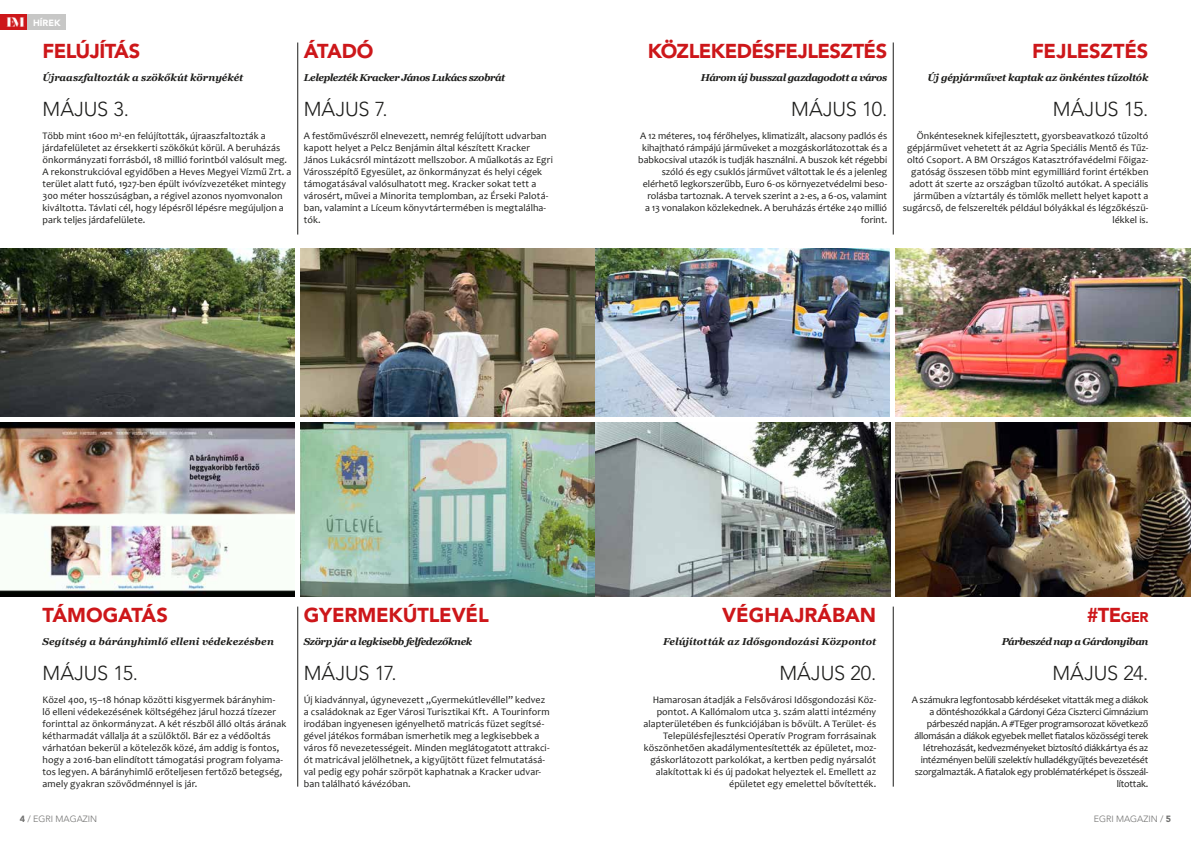
<style>
.page{position:relative;width:1191px;height:842px;background:#fff}
.page>*{position:absolute;margin:0;border:0;box-sizing:border-box;transform-origin:0 0}
.t1{font:300 20px "Avenir LT Pro";letter-spacing:-.01em;color:#1d1d1b}
.t2{font:900 20px "Avenir LT Pro";letter-spacing:-.01em;color:#cd171a}
.t3{font:900 20px "Avenir LT Pro";letter-spacing:-.03em;color:#cd171a}
.t4{font:10px/12px "Candara";letter-spacing:.005em;color:#1d1d1b}
.t5{font:10px/12px "Candara";letter-spacing:-.025em;color:#1d1d1b;text-align:right}
.t6{font:italic 700 10px "Georgia";letter-spacing:-.045em;color:#1d1d1b}
.t7{font:italic 700 10px "Georgia";letter-spacing:.005em;color:#1d1d1b}
.t8{font:italic 700 10px "Georgia";letter-spacing:-.025em;color:#1d1d1b}
.t9{font:italic 700 10px "Georgia";letter-spacing:-.005em;color:#1d1d1b}
.t10{font:300 9px "Avenir LT Pro";color:#70706f}
.t11{font:900 9px "Avenir LT Pro";color:#fff}
.s1{font-size:14px}
.s2{font-weight:900}
</style>
<div class="page">
<div style="left:0;top:14px;width:28px;height:16px;background:#cd171a"></div>
<img style="left:6px;top:17px;width:19px;height:10px">
<div style="left:28px;top:14px;width:38px;height:16px;background:#c7c7c6"></div>
<hr style="left:297px;top:43px;width:1px;height:192px;background:#1d1d1b">
<hr style="left:892px;top:42px;width:1px;height:193px;background:#1d1d1b">
<hr style="left:297px;top:607px;width:1px;height:180px;background:#1d1d1b">
<hr style="left:892px;top:607px;width:1px;height:180px;background:#1d1d1b">
<img style="left:0;top:249px;width:295px;height:168px">
<img style="left:300px;top:249px;width:590px;height:168px">
<img style="left:0;top:422px;width:295px;height:175px">
<img style="left:300px;top:422px;width:591px;height:175px">
<img style="left:895px;top:249px;width:296px;height:168px">
<img style="left:895px;top:423px;width:296px;height:174px">
<p class="t11" style="left:33px;top:17px;width:29px">HÍREK</p>
<h1 class="t3" style="left:43px;top:39px;width:99px">FELÚJÍTÁS</h1>
<p class="t9" style="left:43px;top:71px;width:202px">Újraaszfaltozták a szökőkút környékét</p>
<h1 class="t1" style="left:43px;top:98px;width:88px">MÁJUS 3.</h1>
<p class="t4" style="left:43px;top:129px;width:250px">Több mint 1600 m²-en felújították, újraaszfaltozták a járdafelületet az érsekkerti szökőkút körül. A beruházás önkormányzati forrásból, 18 millió forintból valósult meg.<br>A rekonstrukcióval egyidőben a Heves Megyei Vízmű Zrt. a terület alatt futó, 1927-ben épült ivóvízvezetéket mintegy 300 méter hosszúságban, a régivel azonos nyomvonalon kiváltotta. Távlati cél, hogy lépésről lépésre megújuljon a park teljes járdafelülete.</p>
<h1 class="t2" style="left:304px;top:39px;width:71px">ÁTADÓ</h1>
<p class="t6" style="left:304px;top:71px;width:203px">Leleplezték Kracker János Lukács szobrát</p>
<h1 class="t1" style="left:304px;top:98px;width:85px">MÁJUS 7.</h1>
<p class="t4" style="left:304px;top:129px;width:251px">A festőművészről elnevezett, nemrég felújított udvarban kapott helyet a Pelcz Benjámin által készített Kracker János Lukácsról mintázott mellszobor. A műalkotás az Egri Városszépítő Egyesület, az önkormányzat és helyi cégek támogatásával valósulhatott meg. Kracker sokat tett a városért, művei a Minorita templomban, az Érseki Palotá&shy;ban, valamint a Líceum könyvtártermében is megtalálha&shy;tók.</p>
<h1 class="t3" style="left:648px;top:39px;width:241px">KÖZLEKEDÉSFEJLESZTÉS</h1>
<p class="t8" style="left:701px;top:71px;width:188px">Három új busszal gazdagodott a város</p>
<h1 class="t1" style="left:791px;top:98px;width:97px">MÁJUS 10.</h1>
<p class="t4" style="left:638px;top:129px;width:251px;text-align:right">A 12 méteres, 104 férőhelyes, klimatizált, alacsony padlós és kihajtható rámpájú járműveket a mozgáskorlátozottak és a babkocsival utazók is tudják használni. A buszok két régebbi szóló és egy csuklós járművet váltottak le és a jelenleg elérhető legkorszerűbb, Euro 6-os környezetvédelmi beso&shy;rolásba tartoznak. A tervek szerint a 2-es, a 6-os, valamint<br>a 13 vonalakon közlekednek. A beruházás értéke 240 millió forint.</p>
<h1 class="t2" style="left:1032px;top:39px;width:118px">FEJLESZTÉS</h1>
<p class="t8" style="left:927px;top:71px;width:222px">Új gépjárművet kaptak az önkéntes tűzoltók</p>
<h1 class="t1" style="left:1053px;top:98px;width:97px">MÁJUS 15.</h1>
<p class="t4" style="left:902px;top:129px;width:247px;text-align:right">Önkénteseknek kifejlesztett, gyorsbeavatkozó tűzoltó gépjárművet vehetett át az Agria Speciális Mentő és Tűz&shy;oltó Csoport. A BM Országos Katasztrófavédelmi Főigaz&shy;gatóság összesen több mint egymilliárd forint értékben adott át szerte az országban tűzoltó autókat. A speciális járműben a víztartály és tömlők mellett helyet kapott a sugárcső, de felszerelték például bólyákkal és légzőkészü&shy;lékkel is.</p>
<h1 class="t2" style="left:43px;top:603px;width:127px">TÁMOGATÁS</h1>
<p class="t7" style="left:43px;top:635px;width:233px">Segítség a bárányhimlő elleni védekezésben</p>
<h1 class="t1" style="left:43px;top:662px;width:97px">MÁJUS 15.</h1>
<p class="t4" style="left:43px;top:693px;width:245px">Közel 400, 15–18 hónap közötti kisgyermek bárányhim-<br>lő elleni védekezésének költségéhez járul hozzá tízezer forinttal az önkormányzat. A két részből álló oltás árának kétharmadát vállalja át a szülőktől. Bár ez a védőoltás várhatóan bekerül a kötelezők közé, ám addig is fontos, hogy a 2016-ban elindított támogatási program folyama&shy;tos legyen. A bárányhimlő erőteljesen fertőző betegség, amely gyakran szövődménnyel is jár.</p>
<h1 class="t2" style="left:304px;top:603px;width:186px">GYERMEKÚTLEVÉL</h1>
<p class="t6" style="left:304px;top:635px;width:170px">Szörp jár a legkisebb felfedezőknek</p>
<h1 class="t1" style="left:304px;top:662px;width:94px">MÁJUS 17.</h1>
<p class="t4" style="left:304px;top:693px;width:247px">Új kiadvánnyal, úgynevezett „Gyermekútlevéllel” kedvez a családoknak az Eger Városi Turisztikai Kft. A Tourinform irodában ingyenesen igényelhető matricás füzet segítsé&shy;gével játékos formában ismerhetik meg a legkisebbek a város fő nevezetességeit. Minden meglátogatott attrakci&shy;ót matricával jelölhetnek, a kigyűjtött füzet felmutatásá&shy;val pedig egy pohár szörpöt kaphatnak a Kracker udvar&shy;ban található kávézóban.</p>
<h1 class="t2" style="left:722px;top:603px;width:156px">VÉGHAJRÁBAN</h1>
<p class="t7" style="left:663px;top:635px;width:215px">Felújították az Idősgondozási Központot</p>
<h1 class="t1" style="left:779px;top:662px;width:98px">MÁJUS 20.</h1>
<p class="t4" style="left:643px;top:693px;width:234px;text-align:right">Hamarosan átadják a Felsővárosi Idősgondozási Köz&shy;pontot. A Kallómalom utca 3. szám alatti intézmény alapterületében és funkciójában is bővült. A Terület- és Településfejlesztési Operatív Program forrásainak köszönhetően akadálymentesítették az épületet, moz&shy;gáskorlátozott parkolókat, a kertben pedig nyársalót alakítottak ki és új padokat helyeztek el. Emellett az épületet egy emelettel bővítették.</p>
<h1 class="t2" style="left:1086px;top:603px;width:63px">#TE<span class="s1">ger</span></h1>
<p class="t6" style="left:1001px;top:635px;width:148px">Párbeszéd nap a Gárdonyiban</p>
<h1 class="t1" style="left:1052px;top:662px;width:97px">MÁJUS 24.</h1>
<p class="t5" style="left:911px;top:693px;width:238px">A számukra legfontosabb kérdéseket vitatták meg a diákok a döntéshozókkal a Gárdonyi Géza Ciszterci Gimnázium párbeszéd napján. A #TEger programsorozat következő állomásán a diákok egyebek mellet fiatalos közösségi terek létrehozását, kedvezményeket biztosító diákkártya és az intézményen belüli szelektív hulladékgyűjtés bevezetését szorgalmazták. A fiatalok egy problématérképet is összeál&shy;lítottak.</p>
<p class="t10" style="left:20px;top:814px;width:79px"><span class="s2">4</span> / EGRI MAGAZIN</p>
<p class="t10" style="left:1093px;top:814px;width:79px">EGRI MAGAZIN / <span class="s2">5</span></p>
</div>
